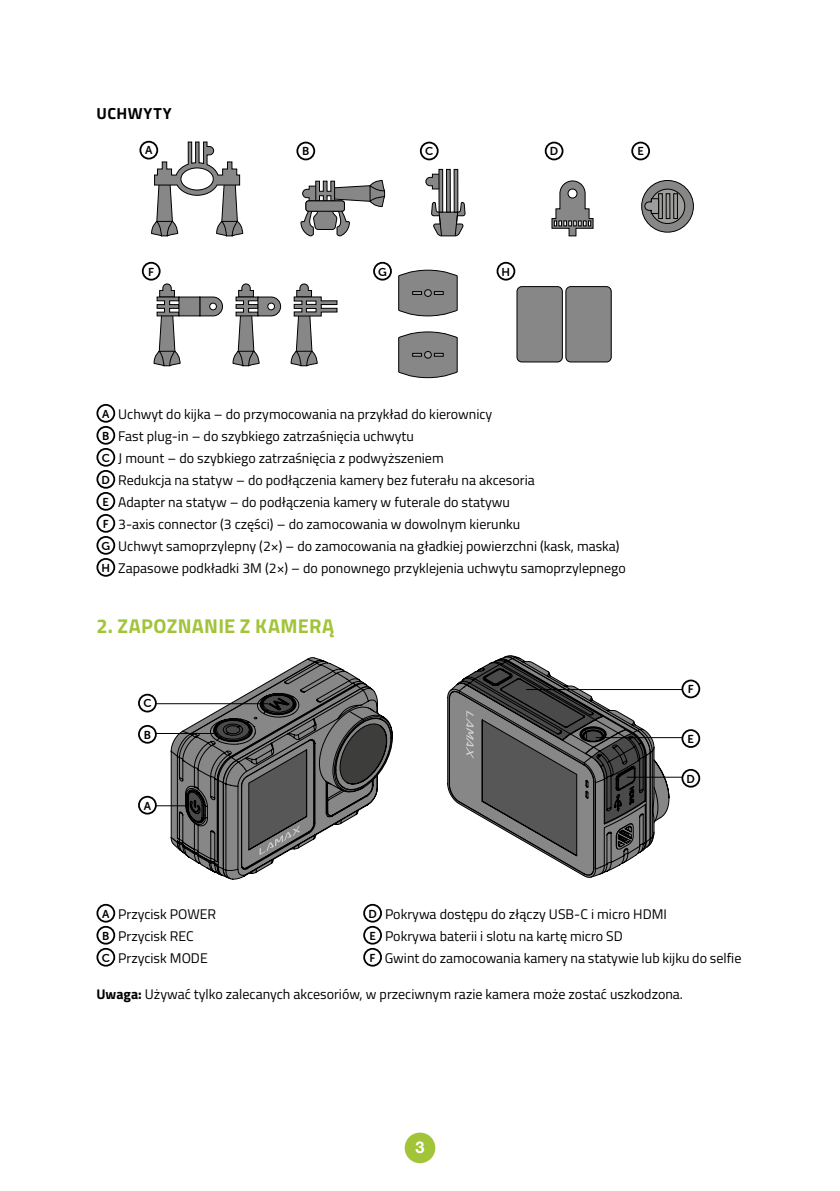
<style>
.page{position:relative;width:840px;height:1191px;background:#fff}
.page>*{position:absolute;margin:0;border:0;box-sizing:border-box;transform-origin:0 0}
.t1{font:700 20px "Titillium Web";letter-spacing:.015em;color:#a1c438}
.t2{font:700 16.2px "Helvetica Neue LT Pro";color:#fff}
.t3{font:700 16px "Titillium Web";letter-spacing:.045em;color:#000}
.t4{font:14px/22px "Titillium Web";color:#000}
.t5{font:11.6px "Museo Sans Rounded 700";color:#000}
.s1{font-family:"Museo Sans Rounded 700";font-size:11.6px}
.s2{font-weight:700}
</style>
<div class="page">
<div style="left:404px;top:1132px;width:31px;height:31px;background:#a1c438;border-radius:50%"></div>
<div style="left:139px;top:141px;width:19px;height:18px;border:2px solid #000;border-radius:50%"></div>
<div style="left:296px;top:142px;width:19px;height:18px;border:2px solid #000;border-radius:50%"></div>
<div style="left:419px;top:142px;width:19px;height:18px;border:2px solid #000;border-radius:50%"></div>
<div style="left:544px;top:142px;width:19px;height:18px;border:2px solid #000;border-radius:50%"></div>
<div style="left:631px;top:142px;width:18px;height:18px;border:2px solid #000;border-radius:50%"></div>
<div style="left:142px;top:262px;width:18px;height:18px;border:2px solid #000;border-radius:50%"></div>
<div style="left:373px;top:262px;width:18px;height:18px;border:2px solid #000;border-radius:50%"></div>
<div style="left:496px;top:262px;width:19px;height:18px;border:2px solid #000;border-radius:50%"></div>
<svg style="left:300px;top:180px;width:85px;height:57px"></svg>
<div style="left:306px;top:201px;width:38px;height:10px;background:#878787;border-radius:3px"></div>
<div style="left:305px;top:200px;width:39px;height:12px;border:1px solid #000;border-radius:3px"></div>
<svg style="left:425px;top:173px;width:13px;height:17px"></svg>
<hr style="left:454px;top:169px;width:3px;height:43px;background:#878787">
<div style="left:453px;top:169px;width:5px;height:43px;border:1px solid #000"></div>
<hr style="left:438px;top:169px;width:4px;height:43px;background:#878787">
<div style="left:438px;top:169px;width:5px;height:43px;border:1px solid #000"></div>
<svg style="left:431px;top:201px;width:34px;height:36px"></svg>
<div style="left:446px;top:169px;width:4px;height:43px;border:1px solid #000"></div>
<div style="left:641px;top:180px;width:52px;height:52px;background:#878787;border-radius:50%"></div>
<div style="left:641px;top:180px;width:52px;height:52px;border:1px solid #000;border-radius:50%"></div>
<svg style="left:643px;top:188px;width:42px;height:36px"></svg>
<svg style="left:551px;top:180px;width:42px;height:57px"></svg>
<svg style="left:398px;top:269px;width:59px;height:48px;background:#898989"></svg>
<div style="left:424px;top:290px;width:7px;height:6px;background:#9e9e9c;border-radius:50%"></div>
<div style="left:424px;top:289px;width:7px;height:8px;border:1px solid #000;border-radius:50%"></div>
<svg style="left:398px;top:331px;width:59px;height:47px;background:#878787"></svg>
<div style="left:424px;top:351px;width:7px;height:7px;background:#9e9e9c;border-radius:50%"></div>
<div style="left:424px;top:351px;width:7px;height:7px;border:1px solid #000;border-radius:50%"></div>
<div style="left:516px;top:286px;width:46px;height:76px;background:#878787;border-radius:5px"></div>
<div style="left:516px;top:286px;width:46px;height:76px;border:1px solid #000;border-radius:5px"></div>
<div style="left:565px;top:286px;width:46px;height:76px;background:#878787;border-radius:5px"></div>
<div style="left:565px;top:286px;width:46px;height:76px;border:1px solid #000;border-radius:5px"></div>
<svg style="left:151px;top:141px;width:92px;height:96px"></svg>
<svg style="left:232px;top:283px;width:49px;height:83px"></svg>
<svg style="left:153px;top:283px;width:28px;height:83px"></svg>
<svg style="left:199px;top:296px;width:24px;height:21px"></svg>
<div style="left:178px;top:297px;width:22px;height:19px;background:#878787;border:1px solid #000"></div>
<svg style="left:290px;top:283px;width:47px;height:83px"></svg>
<div style="left:96px;top:404px;width:19px;height:19px;border:2px solid #000;border-radius:50%"></div>
<div style="left:96px;top:426px;width:19px;height:19px;border:2px solid #000;border-radius:50%"></div>
<div style="left:96px;top:448px;width:19px;height:19px;border:2px solid #000;border-radius:50%"></div>
<div style="left:96px;top:470px;width:19px;height:19px;border:2px solid #000;border-radius:50%"></div>
<div style="left:96px;top:492px;width:19px;height:19px;border:2px solid #000;border-radius:50%"></div>
<div style="left:96px;top:514px;width:19px;height:19px;border:2px solid #000;border-radius:50%"></div>
<div style="left:96px;top:536px;width:19px;height:19px;border:2px solid #000;border-radius:50%"></div>
<div style="left:96px;top:558px;width:19px;height:19px;border:2px solid #000;border-radius:50%"></div>
<svg style="left:170px;top:704px;width:223px;height:141px"></svg>
<svg style="left:173px;top:659px;width:218px;height:220px"></svg>
<svg style="left:447px;top:690px;width:222px;height:129px"></svg>
<svg style="left:449px;top:683px;width:153px;height:194px"></svg>
<svg style="left:458px;top:655px;width:201px;height:219px"></svg>
<hr style="left:156px;top:805px;width:31px;height:1px;background:#000">
<hr style="left:154px;top:733px;width:64px;height:1px;background:#000">
<hr style="left:154px;top:703px;width:114px;height:1px;background:#000">
<div style="left:138px;top:694px;width:19px;height:18px;border:2px solid #000;border-radius:50%"></div>
<div style="left:138px;top:725px;width:19px;height:18px;border:2px solid #000;border-radius:50%"></div>
<div style="left:138px;top:796px;width:19px;height:18px;border:2px solid #000;border-radius:50%"></div>
<hr style="left:626px;top:776px;width:66px;height:1px;background:#000">
<hr style="left:595px;top:737px;width:87px;height:1px;background:#000">
<hr style="left:526px;top:689px;width:156px;height:1px;background:#000">
<div style="left:681px;top:679px;width:18px;height:19px;border:2px solid #000;border-radius:50%"></div>
<div style="left:681px;top:729px;width:18px;height:19px;border:2px solid #000;border-radius:50%"></div>
<div style="left:682px;top:769px;width:17px;height:18px;background:#fff;border-radius:50%"></div>
<div style="left:681px;top:769px;width:18px;height:18px;border:2px solid #000;border-radius:50%"></div>
<div style="left:96px;top:904px;width:19px;height:18px;border:2px solid #000;border-radius:50%"></div>
<div style="left:96px;top:926px;width:19px;height:18px;border:2px solid #000;border-radius:50%"></div>
<div style="left:96px;top:948px;width:19px;height:18px;border:2px solid #000;border-radius:50%"></div>
<div style="left:363px;top:904px;width:19px;height:18px;border:2px solid #000;border-radius:50%"></div>
<div style="left:363px;top:926px;width:19px;height:18px;border:2px solid #000;border-radius:50%"></div>
<div style="left:363px;top:948px;width:19px;height:18px;border:2px solid #000;border-radius:50%"></div>
<p class="t3" style="left:96px;top:101px;width:77px">UCHWYTY</p>
<p class="t5" style="left:145px;top:144px;width:9px">A</p>
<p class="t5" style="left:302px;top:145px;width:9px">B</p>
<p class="t5" style="left:425px;top:145px;width:10px">C</p>
<p class="t5" style="left:549px;top:145px;width:10px">D</p>
<p class="t5" style="left:637px;top:145px;width:8px">E</p>
<p class="t5" style="left:148px;top:265px;width:7px">F</p>
<p class="t5" style="left:378px;top:265px;width:10px">G</p>
<p class="t5" style="left:501px;top:265px;width:10px">H</p>
<p class="t4" style="left:101px;top:402px;width:525px"><span class="s1">A</span> Uchwyt do kijka – do przymocowania na przykład do kierownicy<br><span class="s1">B</span> Fast plug-in – do szybkiego zatrzaśnięcia uchwytu<br><span class="s1">C</span> J mount – do szybkiego zatrzaśnięcia z podwyższeniem<br><span class="s1">D</span> Redukcja na statyw – do podłączenia kamery bez futerału na akcesoria<br><span class="s1">E</span> Adapter na statyw – do podłączenia kamery w futerale do statywu<br><span class="s1">F</span> 3-axis connector (3 części) – do zamocowania w dowolnym kierunku<br><span class="s1">G</span> Uchwyt samoprzylepny (2×) – do zamocowania na gładkiej powierzchni (kask, maska)<br><span class="s1">H</span> Zapasowe podkładki 3M (2×) – do ponownego przyklejenia uchwytu samoprzylepnego</p>
<h1 class="t1" style="left:96px;top:611px;width:239px">2. ZAPOZNANIE Z KAMERĄ</h1>
<p class="t5" style="left:143px;top:697px;width:10px">C</p>
<p class="t5" style="left:144px;top:728px;width:9px">B</p>
<p class="t5" style="left:144px;top:799px;width:9px">A</p>
<p class="t5" style="left:687px;top:683px;width:7px">F</p>
<p class="t5" style="left:687px;top:732px;width:8px">E</p>
<p class="t5" style="left:686px;top:772px;width:10px">D</p>
<p class="t4" style="left:102px;top:902px;width:116px"><span class="s1">A</span> Przycisk POWER<br><span class="s1">B</span> Przycisk REC<br><span class="s1">C</span> Przycisk MODE</p>
<p class="t4" style="left:368px;top:902px;width:374px"><span class="s1">D</span> Pokrywa dostępu do złączy USB-C i micro HDMI<br><span class="s1">E</span> Pokrywa baterii i slotu na kartę micro SD<br><span class="s1">F</span> Gwint do zamocowania kamery na statywie lub kijku do selfie</p>
<p class="t4" style="left:96px;top:982px;width:587px"><span class="s2">Uwaga:</span> Używać tylko zalecanych akcesoriów, w przeciwnym razie kamera może zostać uszkodzona.</p>
<p class="t2" style="left:415px;top:1136px;width:11px">3</p>
</div>
